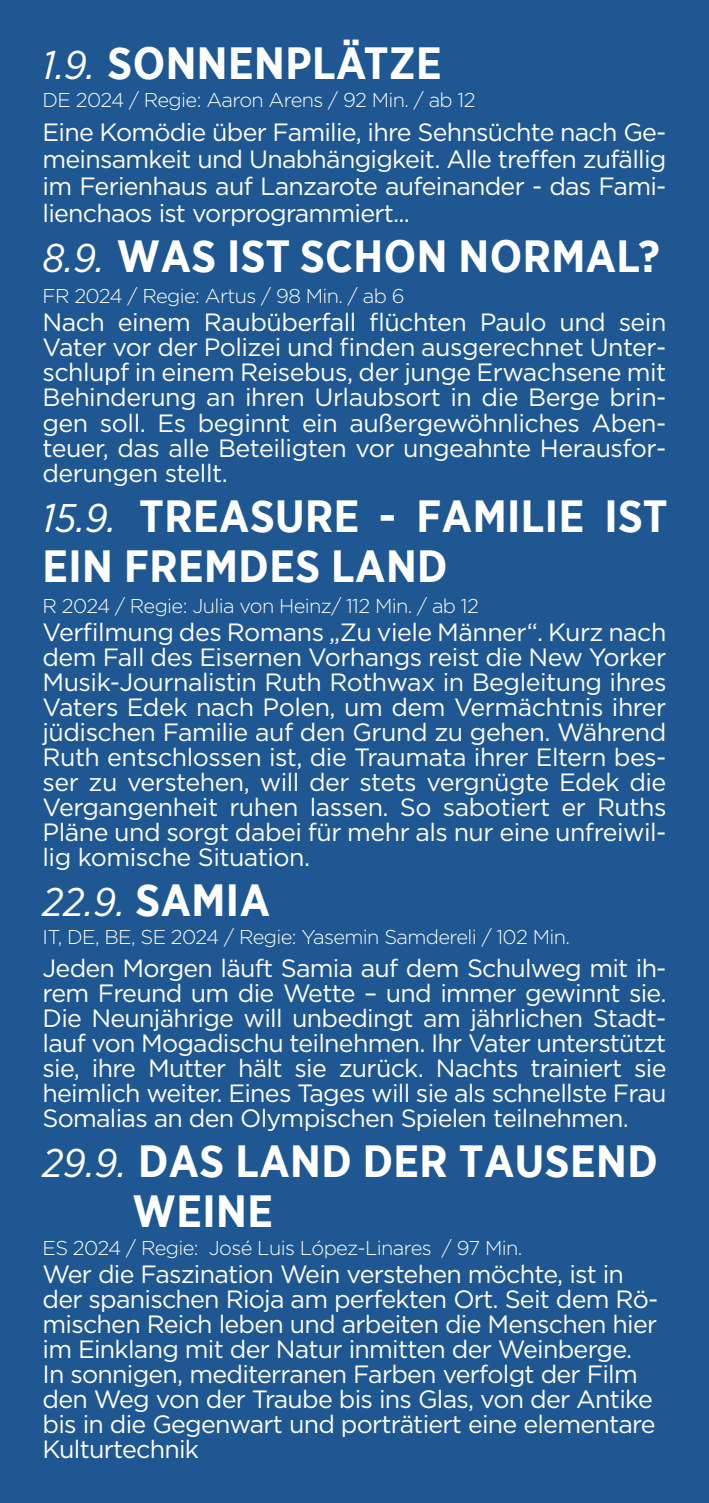
<style>
.page{position:relative;width:709px;height:1503px;background:#fff}
.page>*{position:absolute;margin:0;border:0;box-sizing:border-box;transform-origin:0 0}
.t1{font:700 45px/50px "Gotham Narrow";letter-spacing:.01em;color:#fff}
.t2{font:italic 40px "Gotham Narrow";color:#fff}
.t3{font:25px/25px "Gotham";letter-spacing:-.03em;color:#fff;text-align:justify}
.t4{font:300 20px "Gotham";letter-spacing:-.03em;color:#fff}
.s1{font-weight:400;font-style:italic;font-size:40px}
.s2{font-weight:700;font-style:normal;font-size:45px}
</style>
<div class="page">
<div style="left:0;top:0;width:709px;height:1502px;background:#1e5791"></div>
<h1 class="t1" style="left:43px;top:37px;width:401px"><span class="s1">1.9.</span> SONNENPLÄTZE</h1>
<p class="t4" style="left:43px;top:87px;width:434px">DE 2024 / Regie: Aaron Arens / 92 Min. / ab 12</p>
<p class="t3" style="left:43px;top:118px;width:625px;line-height:27px">Eine Komödie über Familie, ihre Sehnsüchte nach Ge&shy;meinsamkeit und Unabhängigkeit. Alle treffen zufällig im Ferienhaus auf Lanzarote aufeinander - das Fami&shy;lienchaos ist vorprogrammiert...</p>
<h1 class="t1" style="left:43px;top:230px;width:619px"><span class="s1">8.9.</span> WAS IST SCHON NORMAL?</h1>
<p class="t4" style="left:43px;top:283px;width:363px">FR 2024 / Regie: Artus / 98 Min. / ab 6</p>
<p class="t3" style="left:43px;top:309px;width:625px">Nach einem Raubüberfall flüchten Paulo und sein Vater vor der Polizei und finden ausgerechnet Unter&shy;schlupf in einem Reisebus, der junge Erwachsene mit Behinderung an ihren Urlaubsort in die Berge brin&shy;gen soll. Es beginnt ein außergewöhnliches Aben&shy;teuer, das alle Beteiligten vor ungeahnte Herausfor&shy;derungen stellt.</p>
<h1 class="t1" style="left:42px;top:490px;width:626px"><span class="s1">15.9.</span> TREASURE - FAMILIE IST<br>EIN FREMDES LAND</h1>
<p class="t4" style="left:43px;top:593px;width:438px">R 2024 / Regie: Julia von Heinz/ 112 Min. / ab 12</p>
<p class="t3" style="left:43px;top:619px;width:625px">Verfilmung des Romans „Zu viele Männer“. Kurz nach dem Fall des Eisernen Vorhangs reist die New Yorker Musik-Journalistin Ruth Rothwax in Begleitung ihres Vaters Edek nach Polen, um dem Vermächtnis ihrer jüdischen Familie auf den Grund zu gehen. Während Ruth entschlossen ist, die Traumata ihrer Eltern bes&shy;ser zu verstehen, will der stets vergnügte Edek die Vergangenheit ruhen lassen. So sabotiert er Ruths Pläne und sorgt dabei für mehr als nur eine unfreiwil&shy;lig komische Situation.</p>
<h2 class="t2" style="left:43px;top:877px;width:229px">22.9. <span class="s2">SAMIA</span></h2>
<p class="t4" style="left:43px;top:924px;width:529px">IT, DE, BE, SE 2024 / Regie: Yasemin Samdereli / 102 Min.</p>
<p class="t3" style="left:43px;top:954px;width:625px">Jeden Morgen läuft Samia auf dem Schulweg mit ih&shy;rem Freund um die Wette – und immer gewinnt sie.<br>Die Neunjährige will unbedingt am jährlichen Stadt&shy;lauf von Mogadischu teilnehmen. Ihr Vater unterstützt sie, ihre Mutter hält sie zurück. Nachts trainiert sie heimlich weiter. Eines Tages will sie als schnellste Frau Somalias an den Olympischen Spielen teilnehmen.</p>
<h1 class="t1" style="left:133px;top:1135px;width:526px;text-indent:-90px"><span class="s1">29.9.</span> DAS LAND DER TAUSEND<br>WEINE</h1>
<p class="t4" style="left:43px;top:1234px;width:481px">ES 2024 / Regie: José Luis López-Linares / 97 Min.</p>
<p class="t3" style="left:43px;top:1261px;width:617px;text-align:left">Wer die Faszination Wein verstehen möchte, ist in der spanischen Rioja am perfekten Ort. Seit dem Rö&shy;mischen Reich leben und arbeiten die Menschen hier im Einklang mit der Natur inmitten der Weinberge.<br>In sonnigen, mediterranen Farben verfolgt der Film den Weg von der Traube bis ins Glas, von der Antike bis in die Gegenwart und porträtiert eine elementare Kulturtechnik</p>
</div>
